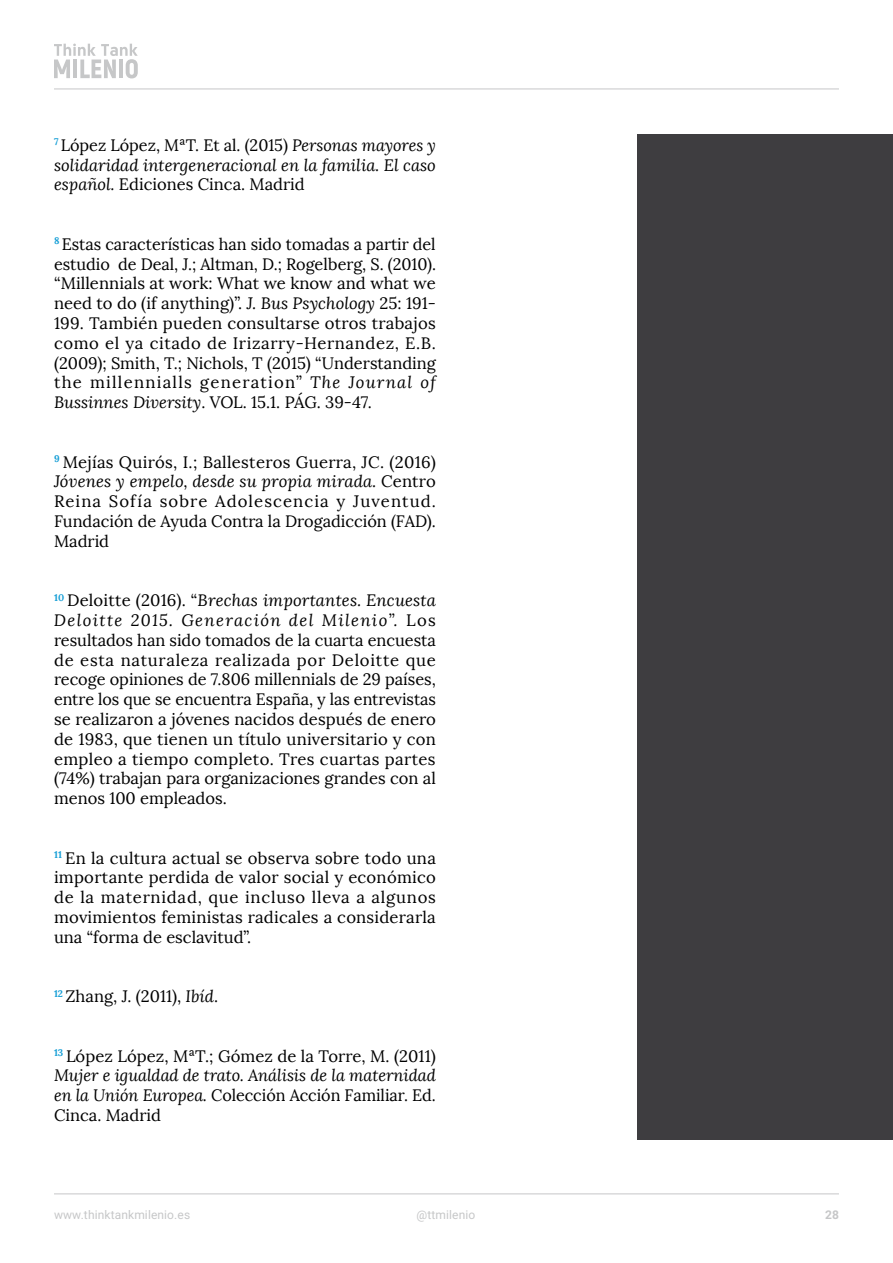
<style>
.page{position:relative;width:893px;height:1263px;background:#fff}
.page>*{position:absolute;margin:0;border:0;box-sizing:border-box;transform-origin:0 0}
.t1{font:16.5px/19.8px "Lora";color:#000;text-align:justify}
.t2{font:italic 16.5px/19.8px "Lora";color:#000;text-align:justify}
.t3{font:12px "Roboto";letter-spacing:.01em;color:#c6c7c8}
.t4{font:700 12px "Roboto";color:#c6c7c8}
.s1{font-style:normal}
.s2{font-style:italic}
</style>
<div class="page">
<svg style="left:54px;top:44px;width:84px;height:34px"></svg>
<hr style="left:54px;top:89px;width:785px;height:1px;background:#c6c7c8">
<hr style="left:54px;top:1193px;width:785px;height:1px;background:#c6c7c8">
<div style="left:637px;top:134px;width:256px;height:1006px;background:#3e3d40"></div>
<p class="t2" style="left:54px;top:135px;width:383px"><sup>7</sup> <span class="s1">López López, MªT. Et al. (2015)</span> Personas mayores y solidaridad intergeneracional en la familia. El caso español. <span class="s1">Ediciones Cinca. Madrid</span></p>
<p class="t1" style="left:54px;top:234px;width:383px"><sup>8</sup> Estas características han sido tomadas a partir del estudio de Deal, J.; Altman, D.; Rogelberg, S. (2010). “Millennials at work: What we know and what we need to do (if anything)”. <span class="s2">J. Bus Psychology</span> 25: 191- 199. También pueden consultarse otros trabajos como el ya citado de Irizarry-Hernandez, E.B. (2009); Smith, T.; Nichols, T (2015) “Understanding the millennialls generation” <span class="s2">The Journal of Bussinnes Diversity</span>. VOL. 15.1. PÁG. 39-47.</p>
<p class="t1" style="left:54px;top:452px;width:383px"><sup>9</sup> Mejías Quirós, I.; Ballesteros Guerra, JC. (2016)<br><span class="s2">Jóvenes y empelo, desde su propia mirada.</span> Centro Reina Sofía sobre Adolescencia y Juventud.<br>Fundación de Ayuda Contra la Drogadicción (FAD).<br>Madrid</p>
<p class="t1" style="left:54px;top:590px;width:383px"><sup>10</sup> Deloitte (2016). “<span class="s2">Brechas importantes. Encuesta Deloitte 2015. Generación del Milenio”.</span> Los resultados han sido tomados de la cuarta encuesta de esta naturaleza realizada por Deloitte que recoge opiniones de 7.806 millennials de 29 países, entre los que se encuentra España, y las entrevistas se realizaron a jóvenes nacidos después de enero de 1983, que tienen un título universitario y con empleo a tiempo completo. Tres cuartas partes (74%) trabajan para organizaciones grandes con al menos 100 empleados.</p>
<p class="t1" style="left:54px;top:848px;width:383px"><sup>11</sup> En la cultura actual se observa sobre todo una importante perdida de valor social y económico de la maternidad, que incluso lleva a algunos movimientos feministas radicales a considerarla una “forma de esclavitud”.</p>
<p class="t1" style="left:54px;top:986px;width:166px"><sup>12</sup> Zhang, J. (2011), <span class="s2">Ibíd</span>.</p>
<p class="t1" style="left:54px;top:1046px;width:383px"><sup>13</sup> López López, MªT.; Gómez de la Torre, M. (2011)<br><span class="s2">Mujer e igualdad de trato. Análisis de la maternidad en la Unión Europea.</span> Colección Acción Familiar. Ed.<br>Cinca. Madrid</p>
<p class="t3" style="left:54px;top:1206px;width:138px">www.thinktankmilenio.es</p>
<p class="t3" style="left:417px;top:1206px;width:60px">@ttmilenio</p>
<p class="t4" style="left:825px;top:1206px;width:15px">28</p>
</div>
